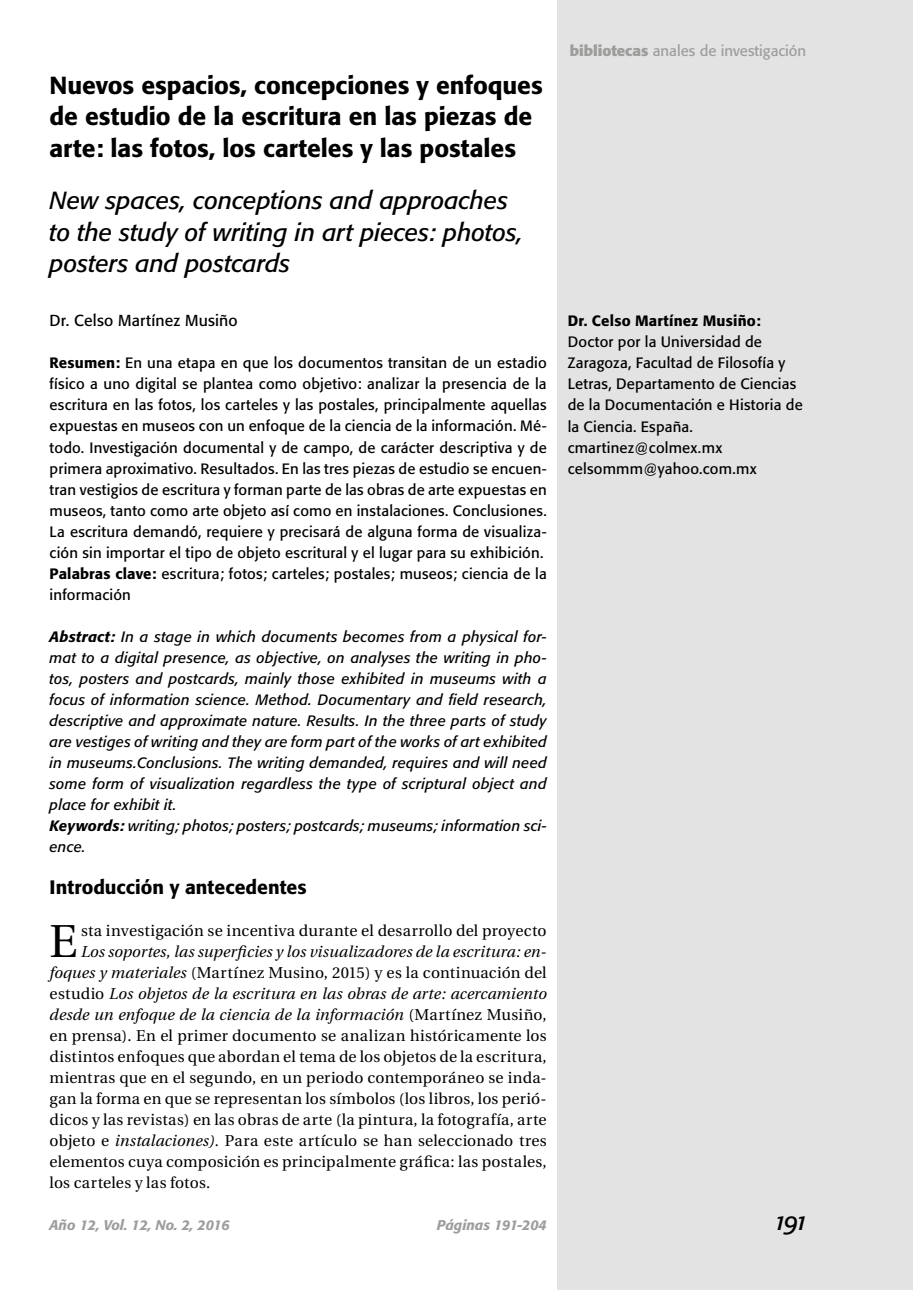
<style>
.page{position:relative;width:913px;height:1290px;background:#fff}
.page>*{position:absolute;margin:0;border:0;box-sizing:border-box;transform-origin:0 0}
.t1{font:46.02px "Utopia";color:#000}
.t2{font:500 24.5px/31.5px "Formata";color:#000}
.t3{font:italic 24.5px/31.5px "Formata";letter-spacing:-.005em;color:#000}
.t4{font:500 19.25px "Formata";letter-spacing:.005em;color:#000}
.t5{font:15.75px/21px "Utopia";letter-spacing:.015em;color:#000;text-align:justify}
.t6{font:15.75px "Formata";letter-spacing:.015em;color:#000}
.t7{font:14.88px/21px "Formata";letter-spacing:.01em;color:#000}
.t8{font:italic 14.88px/21px "Formata";letter-spacing:.015em;color:#000}
.t9{font:14.88px "Formata";color:#9d9d9c}
.t10{font:500 14.88px "Formata";letter-spacing:.015em;color:#000}
.t11{font:italic 500 14px "Formata";color:#9d9d9c}
.s1{font-weight:500}
.s2{font-style:italic}
.s3{font-weight:700}
</style>
<div class="page">
<div style="left:557px;top:0;width:356px;height:1290px;background:#e3e3e3"></div>
<h2 class="t2" style="left:50px;top:69px;width:495px">Nuevos espacios, concepciones y enfoques de estudio de la escritura en las piezas de arte: las fotos, los carteles y las postales</h2>
<h2 class="t3" style="left:50px;top:185px;width:475px">New spaces, conceptions and approaches to the study of writing in art pieces: photos, posters and postcards</h2>
<p class="t6" style="left:50px;top:311px;width:190px">Dr. Celso Martínez Musiño</p>
<p class="t7" style="left:50px;top:353px;width:499px"><span class="s1">Resumen:</span> En una etapa en que los documentos transitan de un estadio físico a uno digital se plantea como objetivo: analizar la presencia de la escritura en las fotos, los carteles y las postales, principalmente aquellas expuestas en museos con un enfoque de la ciencia de la información. Mé&shy;todo. Investigación documental y de campo, de carácter descriptiva y de primera aproximativo. Resultados. En las tres piezas de estudio se encuen&shy;tran vestigios de escritura y forman parte de las obras de arte expuestas en museos, tanto como arte objeto así como en instalaciones. Conclusiones.<br>La escritura demandó, requiere y precisará de alguna forma de visualiza&shy;ción sin importar el tipo de objeto escritural y el lugar para su exhibición.<br><span class="s1">Palabras clave:</span> escritura; fotos; carteles; postales; museos; ciencia de la información</p>
<p class="t8" style="left:50px;top:626px;width:499px"><span class="s1">Abstract:</span> In a stage in which documents becomes from a physical for&shy;mat to a digital presence, as objective, on analyses the writing in pho&shy;tos, posters and postcards, mainly those exhibited in museums with a focus of information science. Method. Documentary and field research, descriptive and approximate nature. Results. In the three parts of study are vestiges of writing and they are form part of the works of art exhibited in museums.Conclusions. The writing demanded, requires and will need some form of visualization regardless the type of scriptural object and place for exhibit it.<br><span class="s1">Keywords:</span> writing; photos; posters; postcards; museums; information sci&shy;ence.</p>
<p class="t4" style="left:50px;top:875px;width:259px">Introducción y antecedentes</p>
<h1 class="t1" style="left:50px;top:915px;width:29px">E</h1>
<p class="t5" style="left:81px;top:920px;width:467px">sta investigación se incentiva durante el desarrollo del proyecto</p>
<p class="t5" style="left:50px;top:941px;width:499px;text-indent:31px"><span class="s2">Los soportes, las superficies y los visualizadores de la escritura: en&shy;foques y materiales</span> (Martínez Musino, 2015) y es la continuación del estudio <span class="s2">Los objetos de la escritura en las obras de arte: acercamiento desde un enfoque de la ciencia de la información</span> (Martínez Musiño, en prensa). En el primer documento se analizan históricamente los distintos enfoques que abordan el tema de los objetos de la escritura, mientras que en el segundo, en un periodo contemporáneo se inda&shy;gan la forma en que se representan los símbolos (los libros, los perió&shy;dicos y las revistas) en las obras de arte (la pintura, la fotografía, arte objeto e <span class="s2">instalaciones).</span> Para este artículo se han seleccionado tres elementos cuya composición es principalmente gráfica: las postales, los carteles y las fotos.</p>
<p class="t11" style="left:50px;top:1216px;width:181px">Año 12, Vol. 12, No. 2, 2016</p>
<p class="t11" style="left:437px;top:1216px;width:111px">Páginas 191-204</p>
<p class="t9" style="left:570px;top:42px;width:238px"><span class="s3">bibliotecas</span> anales de investigación</p>
<p class="t10" style="left:568px;top:312px;width:194px">Dr. Celso Martínez Musiño:</p>
<p class="t7" style="left:568px;top:332px;width:236px">Doctor por la Universidad de<br>Zaragoza, Facultad de Filosofía y<br>Letras, Departamento de Ciencias de la Documentación e Historia de la Ciencia. España. cmartinez@colmex.mx celsommm@yahoo.com.mx</p>
</div>
